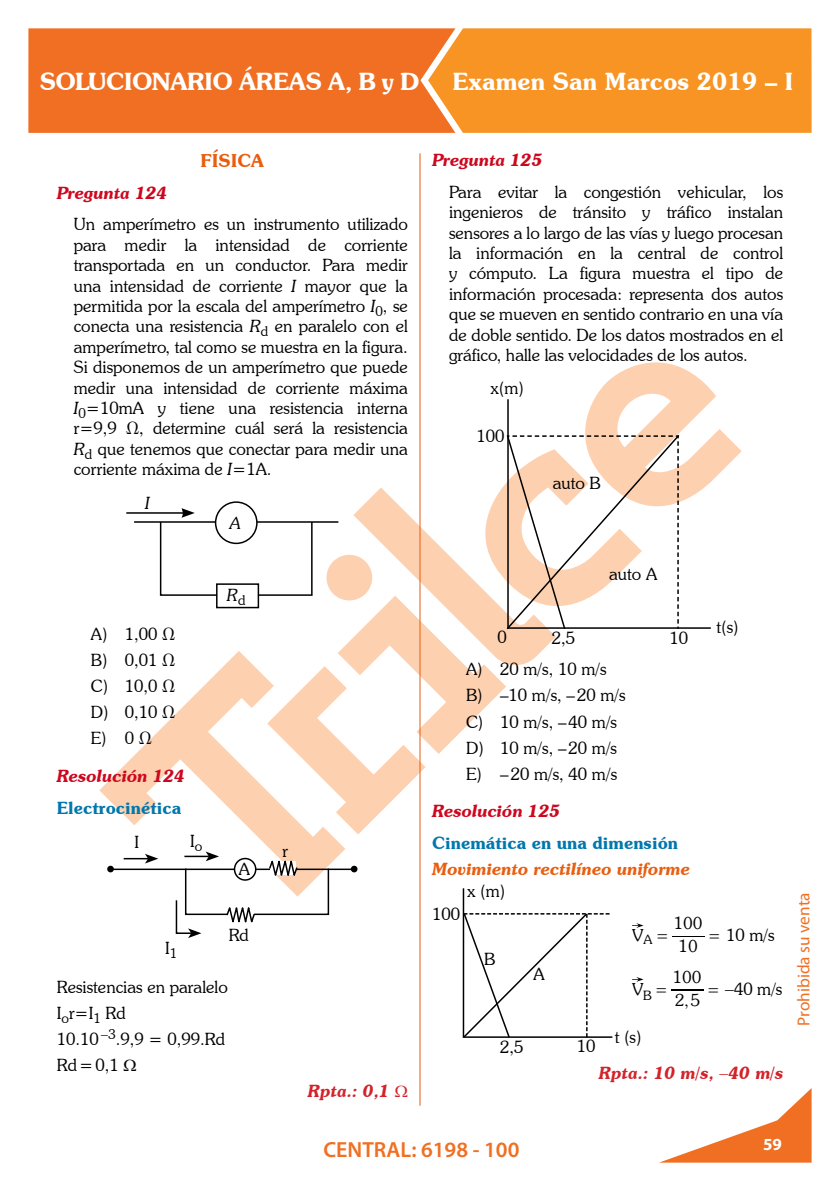
<style>
.page{position:relative;width:840px;height:1191px;background:#fff}
.page>*{position:absolute;margin:0;border:0;box-sizing:border-box;transform-origin:0 0}
.t1{font:600 24px "Souvenir IT Cby BT";letter-spacing:-.015em;color:#fff}
.t2{font:600 22px "Myriad Pro";color:#f06f22}
.t3{font:18px "Souvenir Itc TEE Ligh";color:#000}
.t4{font:600 18px "Souvenir IT Cby BT";color:#e95d0f}
.t5{font:17.2px "Myriad Pro";color:#f06f22}
.t6{font:300 17px/20.4px "Souvenir IT Cby BT";color:#000;text-align:justify}
.t7{font:italic 600 17px "Souvenir IT Cby BT";color:#cd071e}
.t8{font:600 17px "Souvenir IT Cby BT";color:#0077ad}
.t9{font:italic 600 17px "Souvenir IT Cby BT";color:#e95d0f}
.t10{font:italic 600 17px "Souvenir IT Cby BT";color:#d2232a}
.t11{font:italic 300 17px "Souvenir IT Cby BT";color:#000}
.t12{font:700 17px "Myriad Pro";color:#fff}
.t13{font:14px "Souvenir Itc TEE Ligh";color:#000}
.s1{font-style:italic}
</style>
<div class="page">
<svg style="left:99px;top:651px;width:246px;height:245px"></svg>
<hr style="left:419px;top:154px;width:1px;height:951px;background:#e95d0f">
<div style="left:28px;top:28px;width:400px;height:105px;background:#f06f22"></div>
<div style="left:428px;top:28px;width:383px;height:105px;background:#f79423"></div>
<svg style="left:661px;top:1088px;width:150px;height:74px"></svg>
<hr style="left:134px;top:521px;width:204px;height:2px;background:#000">
<hr style="left:126px;top:512px;width:58px;height:2px;background:#000">
<svg style="left:181px;top:508px;width:14px;height:10px"></svg>
<div style="left:160px;top:521px;width:152px;height:75px;border:2px solid #000"></div>
<div style="left:215px;top:502px;width:42px;height:41px;background:#fff;border-radius:50%"></div>
<div style="left:215px;top:501px;width:42px;height:43px;border:2px solid #000;border-radius:50%"></div>
<div style="left:217px;top:584px;width:41px;height:23px;background:#fff"></div>
<div style="left:216px;top:583px;width:43px;height:25px;border:2px solid #000"></div>
<hr style="left:109px;top:868px;width:245px;height:2px;background:#000">
<div style="left:107px;top:865px;width:7px;height:7px;border:2px solid #000;border-radius:50%"></div>
<div style="left:350px;top:865px;width:7px;height:7px;border:2px solid #000;border-radius:50%"></div>
<svg style="left:124px;top:854px;width:34px;height:9px"></svg>
<hr style="left:184px;top:855px;width:25px;height:2px;background:#000">
<svg style="left:205px;top:851px;width:14px;height:10px"></svg>
<div style="left:185px;top:867px;width:144px;height:48px;border:2px solid #000"></div>
<svg style="left:175px;top:898px;width:26px;height:40px"></svg>
<svg style="left:225px;top:907px;width:31px;height:16px"></svg>
<div style="left:234px;top:858px;width:21px;height:22px;background:#fff;border-radius:50%"></div>
<div style="left:234px;top:857px;width:22px;height:23px;border:2px solid #000;border-radius:50%"></div>
<svg style="left:267px;top:854px;width:31px;height:28px"></svg>
<svg style="left:267px;top:346px;width:474px;height:488px"></svg>
<svg style="left:462px;top:888px;width:151px;height:150px"></svg>
<hr style="left:672px;top:936px;width:32px;height:1px;background:#000">
<svg style="left:632px;top:923px;width:11px;height:5px"></svg>
<hr style="left:671px;top:989px;width:32px;height:1px;background:#000">
<svg style="left:632px;top:977px;width:11px;height:4px"></svg>
<h1 class="t1" style="left:40px;top:66px;width:381px">SOLUCIONARIO ÁREAS A, B y D</h1>
<h1 class="t1" style="left:452px;top:66px;width:342px">Examen San Marcos 2019 – I</h1>
<p class="t4" style="left:200px;top:149px;width:65px">física</p>
<p class="t7" style="left:57px;top:182px;width:112px">Pregunta 124</p>
<p class="t6" style="left:74px;top:214px;width:335px">Un amperímetro es un instrumento utilizado para medir la intensidad de corriente transportada en un conductor. Para medir una intensidad de corriente <span class="s1">I</span> mayor que la permitida por la escala del amperímetro <span class="s1">I</span><sub>0</sub>, se conecta una resistencia <span class="s1">R</span><sub>d</sub> en paralelo con el amperímetro, tal como se muestra en la figura.<br>Si disponemos de un amperímetro que puede medir una intensidad de corriente máxima <span class="s1">I</span><sub>0</sub>=10mA y tiene una resistencia interna r=9,9 Ω, determine cuál será la resistencia <span class="s1">R</span><sub>d</sub> que tenemos que conectar para medir una corriente máxima de <span class="s1">I</span>=1A.</p>
<p class="t11" style="left:145px;top:492px;width:6px">I</p>
<p class="t6" style="left:91px;top:621px;width:86px;line-height:26px">A) 1,00 Ω B) 0,01 Ω C) 10,0 Ω D) 0,10 Ω E) 0Ω</p>
<p class="t7" style="left:57px;top:765px;width:130px">Resolución 124</p>
<p class="t8" style="left:57px;top:796px;width:126px">Electrocinética</p>
<p class="t6" style="left:134px;top:831px;width:6px">I</p>
<p class="t6" style="left:190px;top:830px;width:14px">I<sub>o</sub></p>
<p class="t6" style="left:165px;top:937px;width:14px">I<sub>1</sub></p>
<p class="t11" style="left:230px;top:513px;width:13px">A</p>
<p class="t11" style="left:227px;top:584px;width:20px">R<sub>d</sub></p>
<p class="t6" style="left:239px;top:858px;width:13px">A</p>
<p class="t6" style="left:228px;top:924px;width:22px">Rd</p>
<p class="t6" style="left:57px;top:973px;width:172px;line-height:26px;text-align:left">Resistencias en paralelo<br>I<sub>o</sub>r=I<sub>1</sub> Rd<br>10.10 <sup>3</sup>.9,9 = 0,99.Rd<br>Rd=0,1</p>
<p class="t6" style="left:282px;top:840px;width:7px">r</p>
<p class="t10" style="left:307px;top:1080px;width:83px">Rpta.: 0,1</p>
<p class="t7" style="left:432px;top:149px;width:112px">Pregunta 125</p>
<p class="t6" style="left:449px;top:181px;width:335px">Para evitar la congestión vehicular, los ingenieros de tránsito y tráfico instalan sensores a lo largo de las vías y luego procesan la información en la central de control y cómputo. La figura muestra el tipo de información procesada: representa dos autos que se mueven en sentido contrario en una vía de doble sentido. De los datos mostrados en el gráfico, halle las velocidades de los autos.</p>
<p class="t6" style="left:490px;top:378px;width:35px">x(m)</p>
<p class="t6" style="left:476px;top:425px;width:29px">100</p>
<p class="t6" style="left:552px;top:473px;width:50px">auto B</p>
<p class="t6" style="left:608px;top:563px;width:50px">auto A</p>
<p class="t6" style="left:497px;top:626px;width:11px">0</p>
<p class="t6" style="left:551px;top:627px;width:25px">2,5</p>
<p class="t6" style="left:669px;top:627px;width:20px">10</p>
<p class="t6" style="left:466px;top:656px;width:161px;line-height:26px;text-align:left">A) 20 m/s, 10 m/s<br>B) –10 m/s, –20 m/s<br>C) 10 m/s, –40 m/s<br>D) 10 m/s, –20 m/s<br>E) –20 m/s, 40 m/s</p>
<p class="t7" style="left:432px;top:800px;width:130px">Resolución 125</p>
<p class="t8" style="left:432px;top:832px;width:247px">Cinemática en una dimensión</p>
<p class="t9" style="left:432px;top:858px;width:259px">Movimiento rectilíneo uniforme</p>
<p class="t6" style="left:467px;top:880px;width:40px">x (m)</p>
<p class="t6" style="left:716px;top:617px;width:24px">t(s)</p>
<p class="t6" style="left:432px;top:903px;width:29px">100</p>
<p class="t6" style="left:484px;top:948px;width:13px">B</p>
<p class="t6" style="left:533px;top:963px;width:13px">A</p>
<p class="t6" style="left:499px;top:1036px;width:25px">2,5</p>
<p class="t6" style="left:576px;top:1035px;width:20px">10</p>
<p class="t3" style="left:673px;top:912px;width:31px">100</p>
<p class="t13" style="left:643px;top:931px;width:11px">A</p>
<p class="t6" style="left:725px;top:924px;width:50px">10 m/s</p>
<p class="t3" style="left:631px;top:924px;width:13px">V</p>
<p class="t3" style="left:678px;top:936px;width:21px">10</p>
<p class="t3" style="left:672px;top:966px;width:31px">100</p>
<p class="t13" style="left:642px;top:987px;width:11px">B</p>
<p class="t6" style="left:724px;top:978px;width:59px">−40 m/s</p>
<p class="t3" style="left:631px;top:978px;width:13px">V</p>
<p class="t3" style="left:674px;top:990px;width:27px">2 5</p>
<p class="t3" style="left:684px;top:990px;width:6px">,</p>
<p class="t6" style="left:614px;top:1026px;width:29px">t (s)</p>
<p class="t10" style="left:598px;top:1062px;width:186px">Rpta.: 10 m/s, −40 m/s</p>
<p class="t5" style="left:792px;top:1025px;width:135px;rotate:-90deg">Prohibida su venta</p>
<p class="t2" style="left:323px;top:1135px;width:197px">CENTRAL: 6198 - 100</p>
<p class="t12" style="left:762px;top:1133px;width:20px">59</p>
</div>
